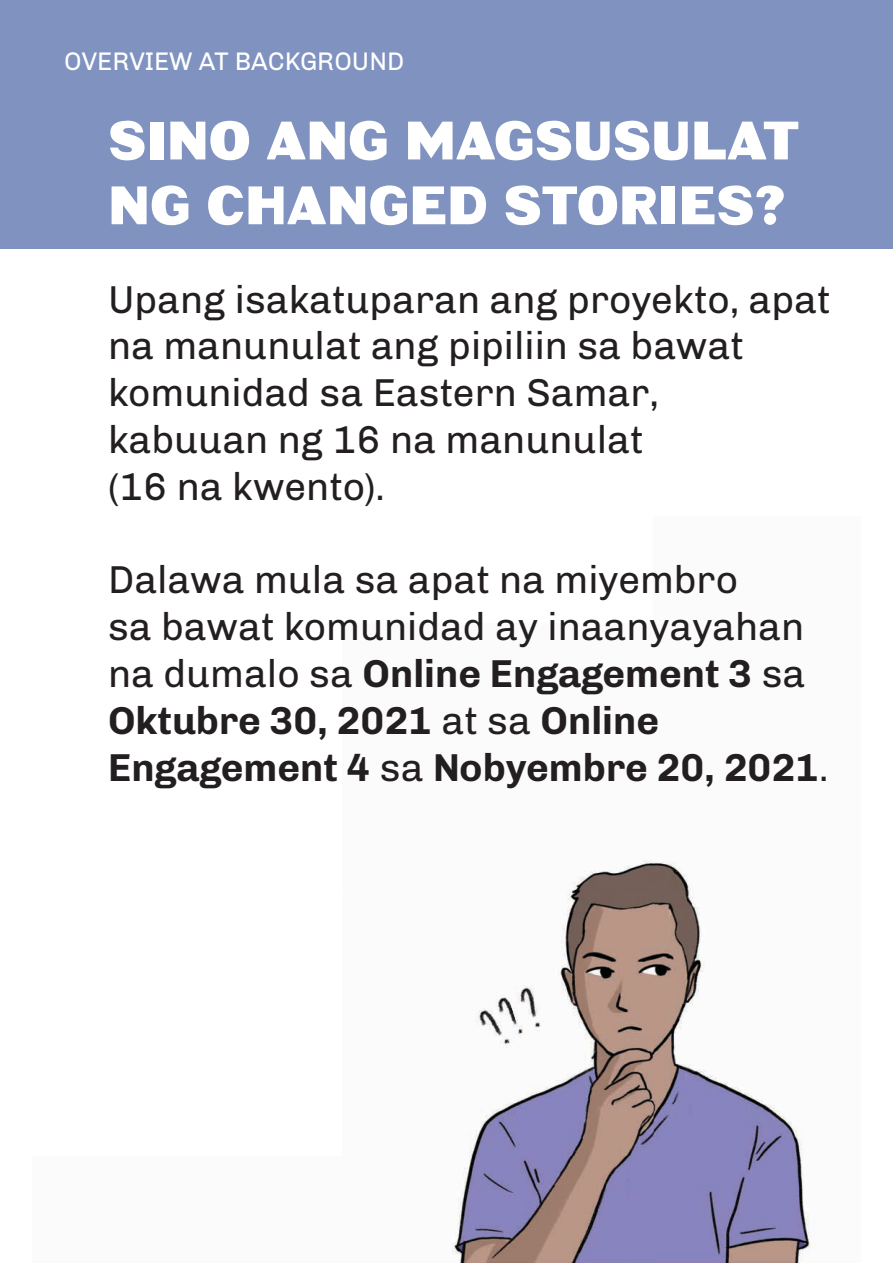
<style>
.page{position:relative;width:893px;height:1263px;background:#fff}
.page>*{position:absolute;margin:0;border:0;box-sizing:border-box;transform-origin:0 0}
.t1{font:54px/64.8px "Bore";color:#fff}
.t2{font:39px/46.8px "Chivo";color:#231f20}
.t3{font:25.5px "Chivo";color:#fff}
.s1{font-weight:700}
</style>
<div class="page">
<img style="left:32px;top:248px;width:829px;height:1015px">
<div style="left:0;top:0;width:893px;height:248px;background:#8093c0"></div>
<img style="left:505px;top:975px;width:59px;height:70px">
<img style="left:489px;top:992px;width:33px;height:49px">
<img style="left:507px;top:990px;width:24px;height:49px">
<img style="left:471px;top:1002px;width:47px;height:54px">
<img style="left:491px;top:1002px;width:26px;height:43px">
<p class="t3" style="left:64px;top:42px;width:341px">OVERVIEW AT BACKGROUND</p>
<h1 class="t1" style="left:108px;top:110px;width:693px">SINO ANG MAGSUSULAT<br>NG CHANGED STORIES?</h1>
<p class="t2" style="left:108px;top:273px;width:724px">Upang isakatuparan ang proyekto, apat na manunulat ang pipiliin sa bawat komunidad sa Eastern Samar,<br>kabuuan ng 16 na manunulat<br>(16 na kwento).</p>
<p class="t2" style="left:108px;top:554px;width:722px">Dalawa mula sa apat na miyembro<br>sa bawat komunidad ay inaanyayahan na dumalo sa <span class="s1">Online Engagement 3</span> sa<br><span class="s1">Oktubre 30, 2021</span> at sa <span class="s1">Online<br>Engagement 4</span> sa <span class="s1">Nobyembre 20, 2021</span>.</p>
</div>
